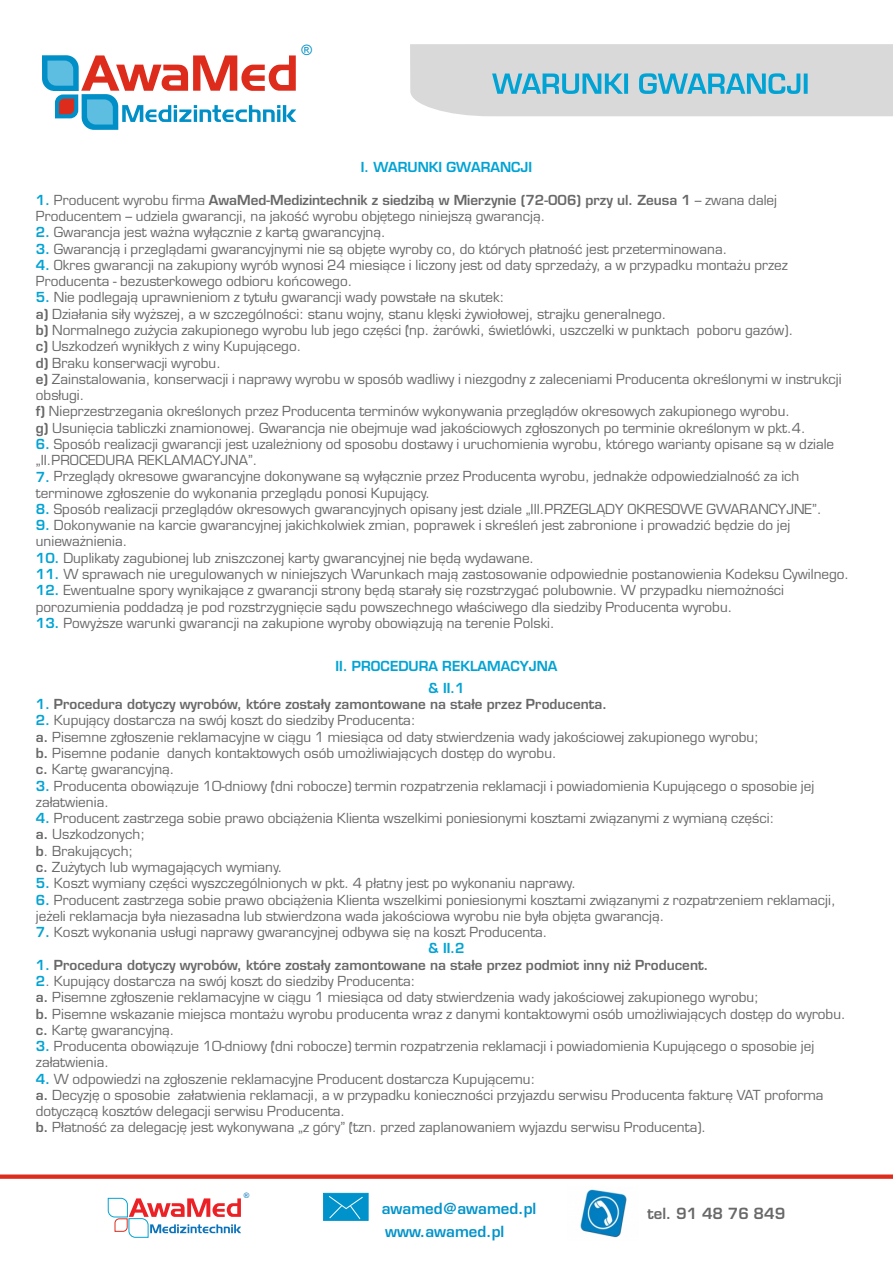
<style>
.page{position:relative;width:893px;height:1263px;background:#fff}
.page>*{position:absolute;margin:0;border:0;box-sizing:border-box;transform-origin:0 0}
.t1{font:700 15px "Euromode";color:#0093cb}
.t2{font:700 15px "Euromode";color:#686868}
.t3{font:14.4px "Arial";color:#008fc7}
.t4{font:13.5px/16.4px "Euromode";color:#686868}
.t5{font:700 13.5px "Euromode";color:#686868}
.t6{font:700 13.5px/21.8px "Euromode";color:#00a3d4;text-align:center}
.t7{font:7.5px "Arial";color:#0a73ba}
.s1{color:#00a3d4}
.s2{font-weight:400}
.s3{font-weight:700;color:#00a3d4}
.s4{font-weight:700}
</style>
<div class="page">
<svg style="left:42px;top:55px;width:254px;height:75px"></svg>
<svg style="left:410px;top:44px;width:483px;height:72px;background:#c6d4d9"></svg>
<svg style="left:0;top:1174px;width:893px;height:5px;background:#e1473a"></svg>
<svg style="left:107px;top:1197px;width:134px;height:41px"></svg>
<svg style="left:323px;top:1192px;width:46px;height:29px"></svg>
<img style="left:580px;top:1189px;width:47px;height:49px">
<p class="t3" style="left:301px;top:44px;width:12px">®</p>
<p class="t6" style="left:361px;top:158px;width:173px">I. WARUNKI GWARANCJI</p>
<p class="t5" style="left:36px;top:194px;width:743px"><span class="s1">1.</span> <span class="s2">Producent wyrobu firma</span> AwaMed-Medizintechnik z siedzibą w Mierzynie (72-006) przy ul. Zeusa 1 <span class="s2">– zwana dalej</span></p>
<p class="t4" style="left:36px;top:225px;width:351px"><span class="s3">2.</span> Gwarancja jest ważna wyłącznie z kartą gwarancyjną.</p>
<p class="t4" style="left:36px;top:242px;width:693px"><span class="s3">3.</span> Gwarancją i przeglądami gwarancyjnymi nie są objęte wyroby co, do których płatność jest przeterminowana.</p>
<p class="t4" style="left:36px;top:258px;width:753px"><span class="s3">4.</span> Okres gwarancji na zakupiony wyrób wynosi 24 miesiące i liczony jest od daty sprzedaży, a w przypadku montażu przez</p>
<p class="t4" style="left:36px;top:291px;width:470px"><span class="s3">5.</span> Nie podlegają uprawnieniom z tytułu gwarancji wady powstałe na skutek:</p>
<p class="t4" style="left:36px;top:209px;width:511px">Producentem – udziela gwarancji, na jakość wyrobu objętego niniejszą gwarancją.</p>
<p class="t4" style="left:36px;top:274px;width:318px">Producenta - bezusterkowego odbioru końcowego.</p>
<p class="t4" style="left:36px;top:307px;width:807px"><span class="s4">a)</span> Działania siły wyższej, a w szczególności: stanu wojny, stanu klęski żywiołowej, strajku generalnego.<br><span class="s4">b)</span> Normalnego zużycia zakupionego wyrobu lub jego części (np. żarówki, świetlówki, uszczelki w punktach poboru gazów).<br><span class="s4">c)</span> Uszkodzeń wynikłych z winy Kupującego.<br><span class="s4">d)</span> Braku konserwacji wyrobu.<br><span class="s4">e)</span> Zainstalowania, konserwacji i naprawy wyrobu w sposób wadliwy i niezgodny z zaleceniami Producenta określonymi w instrukcji obsługi.<br><span class="s4">f)</span> Nieprzestrzegania określonych przez Producenta terminów wykonywania przeglądów okresowych zakupionego wyrobu.<br><span class="s4">g)</span> Usunięcia tabliczki znamionowej. Gwarancja nie obejmuje wad jakościowych zgłoszonych po terminie określonym w pkt.4.</p>
<p class="t4" style="left:36px;top:453px;width:223px">„II.PROCEDURA REKLAMACYJNA”.</p>
<p class="t4" style="left:36px;top:486px;width:396px">terminowe zgłoszenie do wykonania przeglądu ponosi Kupujący.</p>
<p class="t4" style="left:36px;top:535px;width:93px">unieważnienia.</p>
<p class="t4" style="left:36px;top:437px;width:800px"><span class="s3">6.</span> Sposób realizacji gwarancji jest uzależniony od sposobu dostawy i uruchomienia wyrobu, którego warianty opisane są w dziale</p>
<p class="t4" style="left:36px;top:470px;width:765px"><span class="s3">7.</span> Przeglądy okresowe gwarancyjne dokonywane są wyłącznie przez Producenta wyrobu, jednakże odpowiedzialność za ich</p>
<p class="t4" style="left:36px;top:502px;width:787px"><span class="s3">8.</span> Sposób realizacji przeglądów okresowych gwarancyjnych opisany jest dziale „III.PRZEGLĄDY OKRESOWE GWARANCYJNE”.</p>
<p class="t4" style="left:36px;top:518px;width:756px"><span class="s3">9.</span> Dokonywanie na karcie gwarancyjnej jakichkolwiek zmian, poprawek i skreśleń jest zabronione i prowadzić będzie do jej</p>
<p class="t4" style="left:36px;top:551px;width:500px"><span class="s3">10.</span> Duplikaty zagubionej lub zniszczonej karty gwarancyjnej nie będą wydawane.</p>
<p class="t4" style="left:36px;top:567px;width:815px"><span class="s3">11.</span> W sprawach nie uregulowanych w niniejszych Warunkach mają zastosowanie odpowiednie postanowienia Kodeksu Cywilnego.</p>
<p class="t4" style="left:36px;top:584px;width:750px"><span class="s3">12.</span> Ewentualne spory wynikające z gwarancji strony będą starały się rozstrzygać polubownie. W przypadku niemożności</p>
<p class="t4" style="left:36px;top:616px;width:520px"><span class="s3">13.</span> Powyższe warunki gwarancji na zakupione wyroby obowiązują na terenie Polski.</p>
<p class="t6" style="left:336px;top:656px;width:223px">II. PROCEDURA REKLAMACYJNA &amp; II.1</p>
<p class="t5" style="left:36px;top:699px;width:573px"><span class="s1">1.</span> Procedura dotyczy wyrobów, które zostały zamontowane na stałe przez Producenta.</p>
<p class="t4" style="left:36px;top:713px;width:381px"><span class="s3">2.</span> Kupujący dostarcza na swój koszt do siedziby Producenta:</p>
<p class="t4" style="left:36px;top:600px;width:698px">porozumienia poddadzą je pod rozstrzygnięcie sądu powszechnego właściwego dla siedziby Producenta wyrobu.</p>
<p class="t4" style="left:36px;top:730px;width:724px"><span class="s4">a.</span> Pisemne zgłoszenie reklamacyjne w ciągu 1 miesiąca od daty stwierdzenia wady jakościowej zakupionego wyrobu; <span class="s4">b.</span> Pisemne podanie danych kontaktowych osób umożliwiających dostęp do wyrobu.<br><span class="s4">c.</span> Kartę gwarancyjną.</p>
<p class="t4" style="left:36px;top:795px;width:75px">załatwienia.</p>
<p class="t4" style="left:36px;top:827px;width:248px"><span class="s4">a.</span> Uszkodzonych;<br><span class="s4">b</span>. Brakujących;<br><span class="s4">c.</span> Zużytych lub wymagających wymiany.</p>
<p class="t4" style="left:36px;top:909px;width:630px">jeżeli reklamacja była niezasadna lub stwierdzona wada jakościowa wyrobu nie była objęta gwarancją.</p>
<p class="t4" style="left:36px;top:779px;width:780px"><span class="s3">3.</span> Producenta obowiązuje 10-dniowy (dni robocze) termin rozpatrzenia reklamacji i powiadomienia Kupującego o sposobie jej</p>
<p class="t4" style="left:36px;top:811px;width:740px"><span class="s3">4.</span> Producent zastrzega sobie prawo obciążenia Klienta wszelkimi poniesionymi kosztami związanymi z wymianą części:</p>
<p class="t4" style="left:36px;top:876px;width:542px"><span class="s3">5.</span> Koszt wymiany części wyszczególnionych w pkt. 4 płatny jest po wykonaniu naprawy.</p>
<p class="t4" style="left:36px;top:893px;width:801px"><span class="s3">6.</span> Producent zastrzega sobie prawo obciążenia Klienta wszelkimi poniesionymi kosztami związanymi z rozpatrzeniem reklamacji,</p>
<p class="t4" style="left:428px;top:925px;width:121px;text-indent:-392px"><span class="s3">7.</span> Koszt wykonania usługi naprawy gwarancyjnej odbywa się na koszt Producenta. <span class="s3">&amp; II.2</span></p>
<p class="t5" style="left:36px;top:959px;width:674px"><span class="s1">1.</span> Procedura dotyczy wyrobów, które zostały zamontowane na stałe przez podmiot inny niż Producent.</p>
<p class="t4" style="left:36px;top:974px;width:381px"><span class="s3">2</span>. Kupujący dostarcza na swój koszt do siedziby Producenta:</p>
<p class="t4" style="left:36px;top:990px;width:811px"><span class="s4">a.</span> Pisemne zgłoszenie reklamacyjne w ciągu 1 miesiąca od daty stwierdzenia wady jakościowej zakupionego wyrobu;<br><span class="s4">b.</span> Pisemne wskazanie miejsca montażu wyrobu producenta wraz z danymi kontaktowymi osób umożliwiających dostęp do wyrobu. <span class="s4">c.</span> Kartę gwarancyjną.</p>
<p class="t4" style="left:36px;top:1055px;width:75px">załatwienia.</p>
<p class="t4" style="left:36px;top:1088px;width:789px"><span class="s4">a.</span> Decyzję o sposobie załatwienia reklamacji, a w przypadku konieczności przyjazdu serwisu Producenta fakturę VAT proforma dotyczącą kosztów delegacji serwisu Producenta.<br><span class="s4">b.</span> Płatność za delegację jest wykonywana „z góry” (tzn. przed zaplanowaniem wyjazdu serwisu Producenta).</p>
<p class="t4" style="left:36px;top:1039px;width:780px"><span class="s3">3.</span> Producenta obowiązuje 10-dniowy (dni robocze) termin rozpatrzenia reklamacji i powiadomienia Kupującego o sposobie jej</p>
<p class="t4" style="left:36px;top:1072px;width:501px"><span class="s3">4.</span> W odpowiedzi na zgłoszenie reklamacyjne Producent dostarcza Kupującemu:</p>
<p class="t7" style="left:244px;top:1192px;width:7px">®</p>
<p class="t1" style="left:382px;top:1202px;width:156px">awamed@awamed.pl</p>
<p class="t1" style="left:385px;top:1225px;width:121px">www.awamed.pl</p>
<p class="t2" style="left:648px;top:1208px;width:139px">tel. 91 48 76 849</p>
</div>
